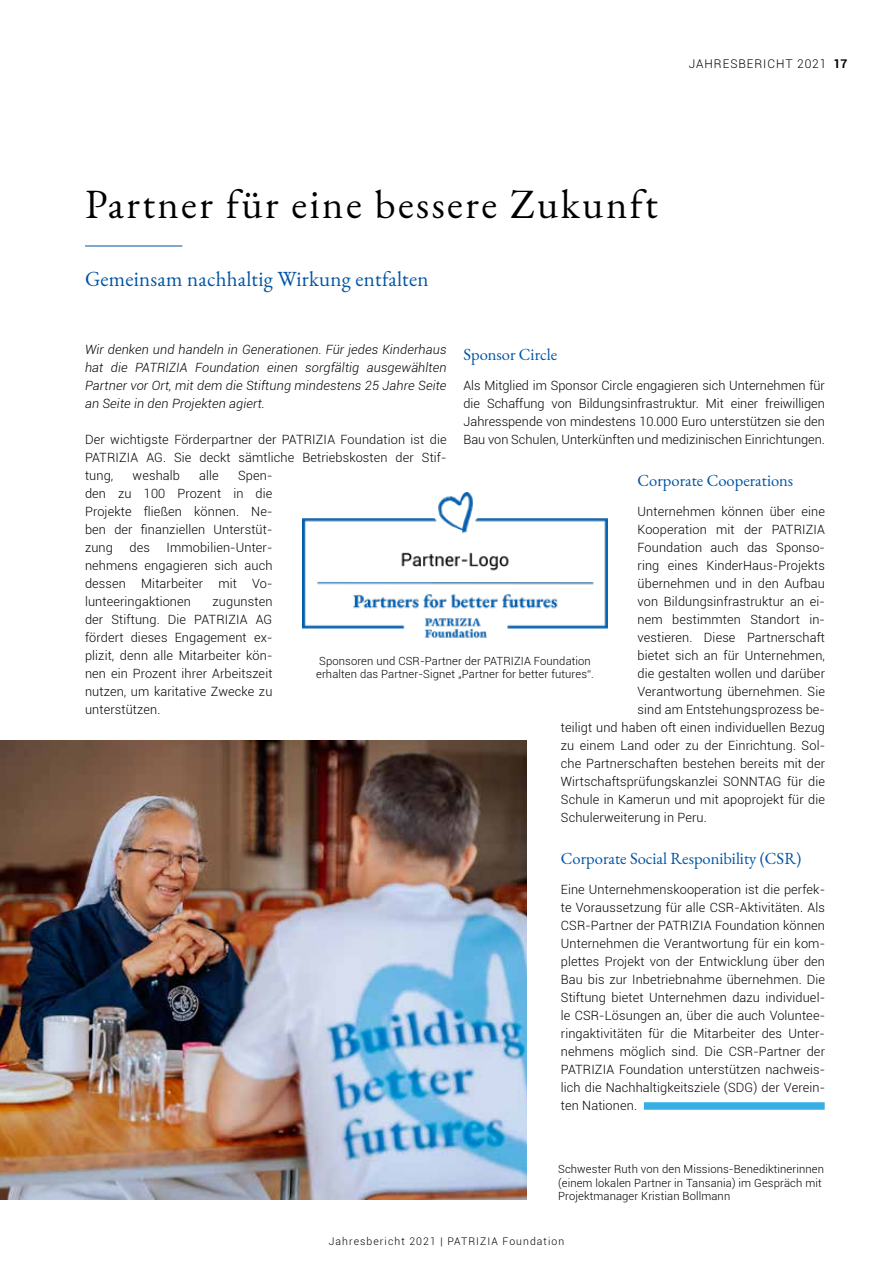
<style>
.page{position:relative;width:893px;height:1263px;background:#fff}
.page>*{position:absolute;margin:0;border:0;box-sizing:border-box;transform-origin:0 0}
.t1{font:40.5px "EB Garamond";letter-spacing:.06em;color:#000}
.t2{font:21px "EB Garamond";letter-spacing:.01em;color:#0053a2}
.t3{font:16.5px "EB Garamond";color:#0053a2}
.t4{font:300 12.75px/18px "Roboto";letter-spacing:.01em;color:#000;text-align:justify}
.t5{font:italic 300 12.75px/18px "Roboto";letter-spacing:.01em;color:#000;text-align:justify}
.t6{font:300 12px "Roboto";letter-spacing:.08em;color:#000}
.t7{font:300 11.25px/13.5px "Roboto";letter-spacing:.01em;color:#000}
.t8{font:300 10.5px "Roboto";letter-spacing:.1em;color:#000}
.s1{font-weight:700}
</style>
<div class="page">
<hr style="left:85px;top:246px;width:97px;height:1px;background:#0053a2">
<img style="left:0;top:741px;width:527px;height:459px">
<div style="left:644px;top:1102px;width:181px;height:8px;background:#37afe5"></div>
<img style="left:302px;top:493px;width:306px;height:145px">
<p class="t6" style="left:689px;top:55px;width:160px">JAHRESBERICHT 2021 <span class="s1">17</span></p>
<h1 class="t1" style="left:85px;top:178px;width:574px">Partner für eine bessere Zukunft</h1>
<h2 class="t2" style="left:85px;top:266px;width:345px">Gemeinsam nachhaltig Wirkung entfalten</h2>
<p class="t5" style="left:85px;top:340px;width:363px">Wir denken und handeln in Generationen. Für jedes Kinderhaus hat die PATRIZIA Foundation einen sorgfältig ausgewählten Partner vor Ort, mit dem die Stiftung mindestens 25 Jahre Seite an Seite in den Projekten agiert.</p>
<p class="t4" style="left:85px;top:430px;width:363px">Der wichtigste Förderpartner der PATRIZIA Foundation ist die PATRIZIA AG. Sie deckt sämtliche Betriebskosten der Stif&shy;tung,</p>
<p class="t3" style="left:463px;top:344px;width:95px">Sponsor Circle</p>
<p class="t4" style="left:463px;top:376px;width:363px">Als Mitglied im Sponsor Circle engagieren sich Unternehmen für die Schaffung von Bildungsinfrastruktur. Mit einer freiwilligen Jahresspende von mindestens 10.000 Euro unterstützen sie den Bau von Schulen, Unterkünften und medizinischen Einrichtungen.</p>
<p class="t3" style="left:638px;top:470px;width:157px">Corporate Cooperations</p>
<p class="t4" style="left:638px;top:502px;width:189px">Unternehmen können über eine</p>
<p class="t4" style="left:638px;top:520px;width:189px">Kooperation mit der PATRIZIA</p>
<p class="t4" style="left:638px;top:538px;width:189px">Foundation auch das Sponso-</p>
<p class="t4" style="left:638px;top:556px;width:189px">ring eines KinderHaus-Projekts</p>
<p class="t4" style="left:638px;top:574px;width:189px">übernehmen und in den Aufbau</p>
<p class="t4" style="left:638px;top:592px;width:189px">von Bildungsinfrastruktur an ei-</p>
<p class="t4" style="left:638px;top:610px;width:189px">nem bestimmten Standort in-</p>
<p class="t4" style="left:638px;top:628px;width:189px">vestieren. Diese Partnerschaft</p>
<p class="t4" style="left:638px;top:646px;width:189px">bietet sich an für Unternehmen,</p>
<p class="t4" style="left:638px;top:664px;width:189px">die gestalten wollen und darüber</p>
<p class="t4" style="left:638px;top:682px;width:189px">Verantwortung übernehmen. Sie</p>
<p class="t4" style="left:638px;top:700px;width:189px">sind am Entstehungsprozess be-</p>
<p class="t4" style="left:561px;top:718px;width:266px">teiligt und haben oft einen individuellen Bezug</p>
<p class="t4" style="left:561px;top:736px;width:266px">zu einem Land oder zu der Einrichtung. Sol-</p>
<p class="t4" style="left:561px;top:754px;width:266px">che Partnerschaften bestehen bereits mit der</p>
<p class="t4" style="left:561px;top:772px;width:266px">Wirtschaftsprüfungskanzlei SONNTAG für die</p>
<p class="t4" style="left:561px;top:790px;width:266px">Schule in Kamerun und mit apoprojekt für die</p>
<p class="t4" style="left:561px;top:808px;width:147px">Schulerweiterung in Peru.</p>
<p class="t3" style="left:561px;top:848px;width:242px">Corporate Social Responibility (CSR)</p>
<p class="t4" style="left:561px;top:880px;width:266px">Eine Unternehmenskooperation ist die perfek&shy;te Voraussetzung für alle CSR-Aktivitäten. Als CSR-Partner der PATRIZIA Foundation können Unternehmen die Verantwortung für ein kom&shy;plettes Projekt von der Entwicklung über den Bau bis zur Inbetriebnahme übernehmen. Die Stiftung bietet Unternehmen dazu individuel&shy;le CSR-Lösungen an, über die auch Voluntee&shy;ringaktivitäten für die Mitarbeiter des Unter&shy;nehmens möglich sind. Die CSR-Partner der PATRIZIA Foundation unterstützen nachweis&shy;lich die Nachhaltigkeitsziele (SDG) der Verein&shy;ten Nationen.</p>
<p class="t4" style="left:133px;top:466px;width:49px">weshalb</p>
<p class="t4" style="left:199px;top:466px;width:21px">alle</p>
<p class="t4" style="left:85px;top:466px;width:189px;text-indent:153px">Spen&shy;den zu 100 Prozent in die Projekte fließen können. Ne&shy;ben der finanziellen Unterstüt&shy;zung</p>
<p class="t4" style="left:85px;top:538px;width:189px;text-indent:81px">Immobilien-Unter&shy;nehmens engagieren sich auch dessen Mitarbeiter mit Vo&shy;lunteeringaktionen</p>
<p class="t4" style="left:129px;top:538px;width:22px">des</p>
<p class="t4" style="left:85px;top:592px;width:189px;text-indent:128px">zugunsten der Stiftung. Die PATRIZIA AG fördert dieses Engagement ex&shy;plizit, denn alle Mitarbeiter kön&shy;nen ein Prozent ihrer Arbeitszeit nutzen, um karitative Zwecke zu unterstützen.</p>
<p class="t7" style="left:316px;top:653px;width:279px">Sponsoren und CSR-Partner der PATRIZIA Foundation erhalten das Partner-Signet „Partner for better futures“.</p>
<p class="t7" style="left:558px;top:1162px;width:267px">Schwester Ruth von den Missions-Benediktinerinnen (einem lokalen Partner in Tansania) im Gespräch mit<br>Projektmanager Kristian Bollmann</p>
<p class="t8" style="left:329px;top:1233px;width:237px">Jahresbericht 2021 | PATRIZIA Foundation</p>
</div>
